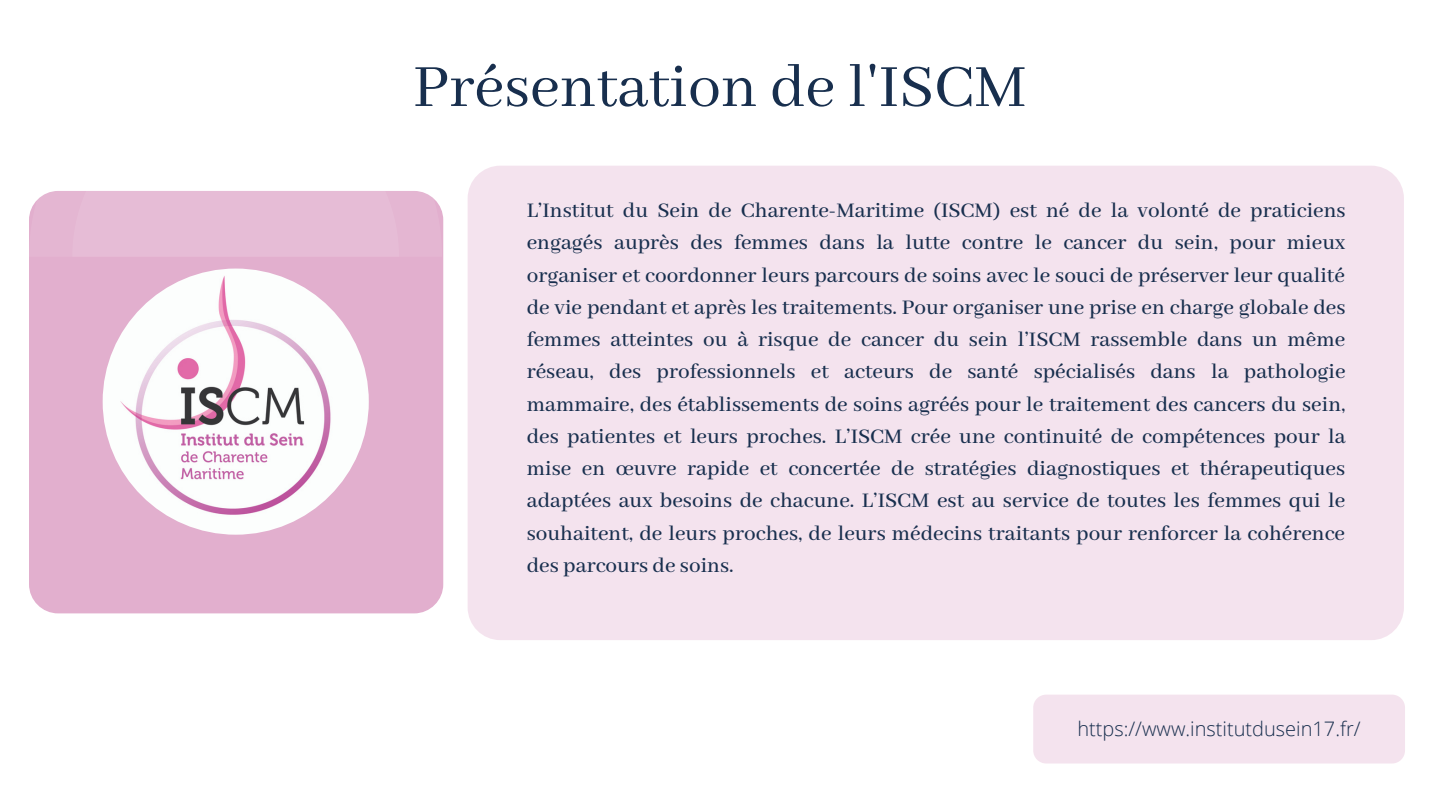
<style>
.page{position:relative;width:1440px;height:810px;background:#fff}
.page>*{position:absolute;margin:0;border:0;box-sizing:border-box;transform-origin:0 0}
.t1{font:66px "Abhaya Libre";color:#182f4e}
.t2{font:500 23.1px/32.2px "Abhaya Libre";color:#182f4e;text-align:justify}
.t3{font:300 20px "Open Sans";color:#182f4e}
</style>
<div class="page">
<div style="left:468px;top:166px;width:936px;height:474px;background:#f4e3ee;border-radius:33px"></div>
<div style="left:29px;top:191px;width:414px;height:422px;background:#e2afce;border-radius:29px"></div>
<div style="left:72px;top:191px;width:327px;height:65px;background:#e6bcd6"></div>
<img style="left:103px;top:269px;width:266px;height:266px;border-radius:50%">
<div style="left:1033px;top:695px;width:372px;height:69px;background:#f4e3ee;border-radius:13px"></div>
<p class="t1" style="left:413px;top:51px;width:615px">Présentation de l'ISCM</p>
<p class="t2" style="left:527px;top:195px;width:820px">L’Institut du Sein de Charente-Maritime (ISCM) est né de la volonté de praticiens engagés auprès des femmes dans la lutte contre le cancer du sein, pour mieux organiser et coordonner leurs parcours de soins avec le souci de préserver leur qualité de vie pendant et après les traitements. Pour organiser une prise en charge globale des femmes atteintes ou à risque de cancer du sein l’ISCM rassemble dans un même réseau, des professionnels et acteurs de santé spécialisés dans la pathologie mammaire, des établissements de soins agréés pour le traitement des cancers du sein, des patientes et leurs proches. L’ISCM crée une continuité de compétences pour la mise en œuvre rapide et concertée de stratégies diagnostiques et thérapeutiques adaptées aux besoins de chacune. L’ISCM est au service de toutes les femmes qui le souhaitent, de leurs proches, de leurs médecins traitants pour renforcer la cohérence des parcours de soins.</p>
<p class="t3" style="left:1077px;top:715px;width:285px">https://www.institutdusein17.fr/</p>
</div>
